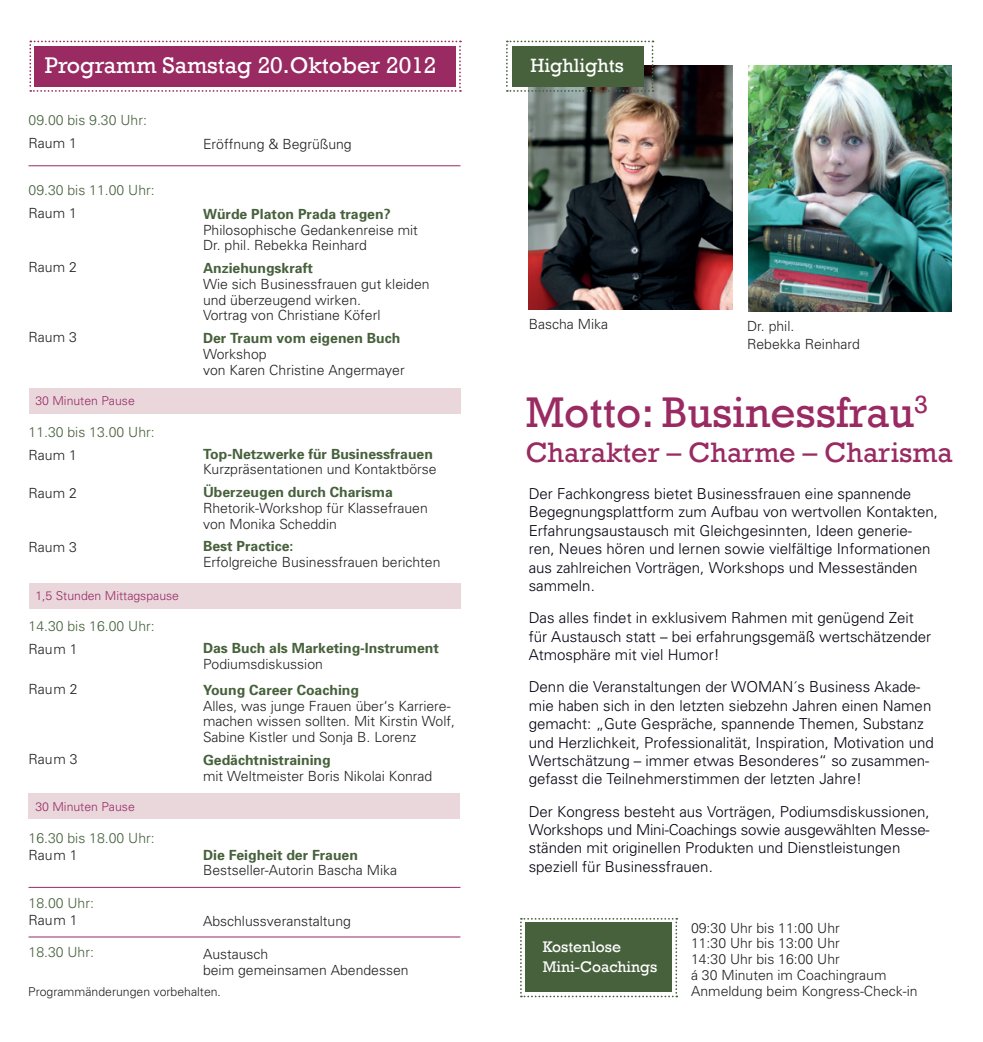
<style>
.page{position:relative;width:983px;height:1042px;background:#fff}
.page>*{position:absolute;margin:0;border:0;box-sizing:border-box;transform-origin:0 0}
.copy{font:43.93px "Rockwell";color:#992a62}
.copy-2{font:28.88px "Rockwell";color:#992a62}
.copy-3{font:23.28px "Rockwell";color:#fff}
.copy-4{font:19.6px "Rockwell";color:#fff}
.copy-5{font:15.75px/19.2px "Rockwell";color:#fff}
.t1{font:300 15.05px/18.4px "Univers";color:#03000e}
.t2{font:300 14px/15.8px "Univers";color:#231f20}
.t3{font:700 14px/15.8px "Univers";color:#46613b}
.t4{font:300 14px "Univers";color:#46613b}
.t5{font:300 12.25px "Univers";color:#992a62}
.t6{font:300 12.25px "Univers";color:#231f20}
.s1{font-weight:300;color:#231f20}
</style>
<div class="page">
<img style="left:748px;top:66px;width:203px;height:245px">
<img style="left:528px;top:66px;width:204px;height:243px">
<div style="left:28px;top:793px;width:432px;height:26px;background:#e9d7dc"></div>
<div style="left:29px;top:583px;width:431px;height:26px;background:#e9d7dc"></div>
<div style="left:29px;top:388px;width:431px;height:25px;background:#e9d7dc"></div>
<svg style="left:29px;top:41px;width:432px;height:51px"></svg>
<div style="left:34px;top:46px;width:421px;height:40px;background:#992a62"></div>
<hr style="left:29px;top:165px;width:431px;height:1px;background:#992a62">
<hr style="left:29px;top:887px;width:431px;height:1px;background:#992a62">
<hr style="left:29px;top:936px;width:431px;height:1px;background:#992a62">
<svg style="left:506px;top:41px;width:147px;height:51px"></svg>
<div style="left:512px;top:46px;width:132px;height:40px;background:#46613b"></div>
<svg style="left:520px;top:918px;width:157px;height:79px"></svg>
<div style="left:525px;top:922px;width:146px;height:70px;background:#46613b"></div>
<p class="copy-3" style="left:45px;top:52px;width:393px">Programm Samstag 20.Oktober 2012</p>
<p class="t4" style="left:29px;top:112px;width:120px">09.00 bis 9.30 Uhr:</p>
<p class="t2" style="left:29px;top:135px;width:50px">Raum 1</p>
<p class="t4" style="left:29px;top:182px;width:128px">09.30 bis 11.00 Uhr:</p>
<p class="t2" style="left:29px;top:205px;width:50px">Raum 1</p>
<p class="t2" style="left:29px;top:259px;width:50px">Raum 2</p>
<p class="t2" style="left:29px;top:329px;width:50px">Raum 3</p>
<p class="t5" style="left:35px;top:393px;width:101px">30 Minuten Pause</p>
<p class="t4" style="left:29px;top:423px;width:128px">11.30 bis 13.00 Uhr:</p>
<p class="t2" style="left:29px;top:447px;width:50px">Raum 1</p>
<p class="t2" style="left:29px;top:485px;width:50px">Raum 2</p>
<p class="t2" style="left:29px;top:539px;width:50px">Raum 3</p>
<p class="t5" style="left:35px;top:588px;width:145px">1,5 Stunden Mittagspause</p>
<p class="t4" style="left:29px;top:618px;width:128px">14.30 bis 16.00 Uhr:</p>
<p class="t2" style="left:29px;top:641px;width:51px">Raum 1</p>
<p class="t2" style="left:29px;top:681px;width:51px">Raum 2</p>
<p class="t2" style="left:29px;top:751px;width:51px">Raum 3</p>
<p class="t5" style="left:35px;top:799px;width:101px">30 Minuten Pause</p>
<p class="t4" style="left:29px;top:829px;width:128px">16.30 bis 18.00 Uhr:</p>
<p class="t2" style="left:29px;top:847px;width:51px">Raum 1</p>
<p class="t4" style="left:29px;top:894px;width:67px">18.00 Uhr:</p>
<p class="t2" style="left:29px;top:912px;width:51px">Raum 1</p>
<p class="t4" style="left:29px;top:943px;width:67px">18.30 Uhr:</p>
<p class="t2" style="left:203px;top:136px;width:150px">Eröffnung &amp; Begrüßung</p>
<p class="t3" style="left:203px;top:206px;width:189px">Würde Platon Prada tragen?</p>
<p class="t2" style="left:203px;top:222px;width:216px">Philosophische Gedankenreise mit</p>
<p class="t2" style="left:203px;top:237px;width:165px">Dr. phil. Rebekka Reinhard</p>
<p class="t3" style="left:203px;top:260px;width:111px">Anziehungskraft</p>
<p class="t2" style="left:203px;top:276px;width:228px">Wie sich Businessfrauen gut kleiden</p>
<p class="t2" style="left:203px;top:292px;width:159px">und überzeugend wirken.</p>
<p class="t2" style="left:203px;top:307px;width:179px">Vortrag von Christiane Köferl</p>
<p class="t3" style="left:203px;top:330px;width:199px">Der Traum vom eigenen Buch</p>
<p class="t2" style="left:203px;top:346px;width:65px">Workshop</p>
<p class="t2" style="left:203px;top:362px;width:203px">von Karen Christine Angermayer</p>
<p class="t3" style="left:203px;top:446px;width:231px">Top-Netzwerke für Businessfrauen</p>
<p class="t2" style="left:203px;top:461px;width:235px">Kurzpräsentationen und Kontaktbörse</p>
<p class="t3" style="left:203px;top:484px;width:191px">Überzeugen durch Charisma</p>
<p class="t2" style="left:203px;top:500px;width:226px">Rhetorik-Workshop für Klassefrauen</p>
<p class="t2" style="left:203px;top:516px;width:135px">von Monika Scheddin</p>
<p class="t3" style="left:203px;top:538px;width:92px">Best Practice:</p>
<p class="t2" style="left:203px;top:554px;width:239px">Erfolgreiche Businessfrauen berichten</p>
<p class="t3" style="left:203px;top:640px;width:237px">Das Buch als Marketing-Instrument<br><span class="s1">Podiumsdiskussion</span></p>
<p class="t3" style="left:203px;top:682px;width:157px">Young Career Coaching</p>
<p class="t2" style="left:203px;top:698px;width:253px">Alles, was junge Frauen über‘s Karriere&shy;machen wissen sollten. Mit Kirstin Wolf,<br>Sabine Kistler und Sonja B. Lorenz</p>
<p class="t3" style="left:203px;top:752px;width:129px">Gedächtnistraining</p>
<p class="t2" style="left:203px;top:768px;width:231px">mit Weltmeister Boris Nikolai Konrad</p>
<p class="t3" style="left:203px;top:846px;width:156px">Die Feigheit der Frauen</p>
<p class="t2" style="left:203px;top:862px;width:195px">Bestseller-Autorin Bascha Mika</p>
<p class="t2" style="left:203px;top:913px;width:149px">Abschlussveranstaltung</p>
<p class="t2" style="left:203px;top:946px;width:67px">Austausch</p>
<p class="t2" style="left:203px;top:962px;width:207px">beim gemeinsamen Abendessen</p>
<p class="t6" style="left:28px;top:984px;width:194px">Programmänderungen vorbehalten.</p>
<p class="copy-4" style="left:530px;top:54px;width:95px">Highlights</p>
<p class="t2" style="left:528px;top:316px;width:81px">Bascha Mika</p>
<p class="t2" style="left:747px;top:318px;width:49px">Dr. phil.</p>
<p class="t2" style="left:747px;top:336px;width:114px">Rebekka Reinhard</p>
<p class="copy" style="left:525px;top:387px;width:404px">Motto: Businessfrau<sup>3</sup></p>
<p class="copy-2" style="left:525px;top:435px;width:428px">Charakter – Charme – Charisma</p>
<p class="t1" style="left:528px;top:484px;width:410px">Der Fachkongress bietet Businessfrauen eine spannende Begegnungsplattform zum Aufbau von wertvollen Kontakten, Erfahrungsaustausch mit Gleichgesinnten, Ideen generie&shy;ren, Neues hören und lernen sowie vielfältige Informationen aus zahlreichen Vorträgen, Workshops und Messeständen sammeln.</p>
<p class="t1" style="left:528px;top:609px;width:404px">Das alles findet in exklusivem Rahmen mit genügend Zeit für Austausch statt – bei erfahrungsgemäß wertschätzender<br>Atmosphäre mit viel Humor!</p>
<p class="t1" style="left:528px;top:678px;width:406px">Denn die Veranstaltungen der WOMAN´s Business Akade&shy;mie haben sich in den letzten siebzehn Jahren einen Namen gemacht: „Gute Gespräche, spannende Themen, Substanz und Herzlichkeit, Professionalität, Inspiration, Motivation und Wertschätzung – immer etwas Besonderes“ so zusammen&shy;gefasst die Teilnehmerstimmen der letzten Jahre!</p>
<p class="t1" style="left:528px;top:802px;width:402px">Der Kongress besteht aus Vorträgen, Podiumsdiskussionen, Workshops und Mini-Coachings sowie ausgewählten Messe&shy;ständen mit originellen Produkten und Dienstleistungen speziell für Businessfrauen.</p>
<p class="copy-5" style="left:542px;top:937px;width:116px">Kostenlose<br>Mini-Coachings</p>
<p class="t2" style="left:691px;top:919px;width:150px">09:30 Uhr bis 11:00 Uhr</p>
<p class="t2" style="left:691px;top:935px;width:150px">11:30 Uhr bis 13:00 Uhr</p>
<p class="t2" style="left:691px;top:951px;width:150px">14:30 Uhr bis 16:00 Uhr</p>
<p class="t2" style="left:691px;top:967px;width:197px">á 30 Minuten im Coachingraum</p>
<p class="t2" style="left:691px;top:982px;width:228px">Anmeldung beim Kongress-Check-in</p>
</div>
